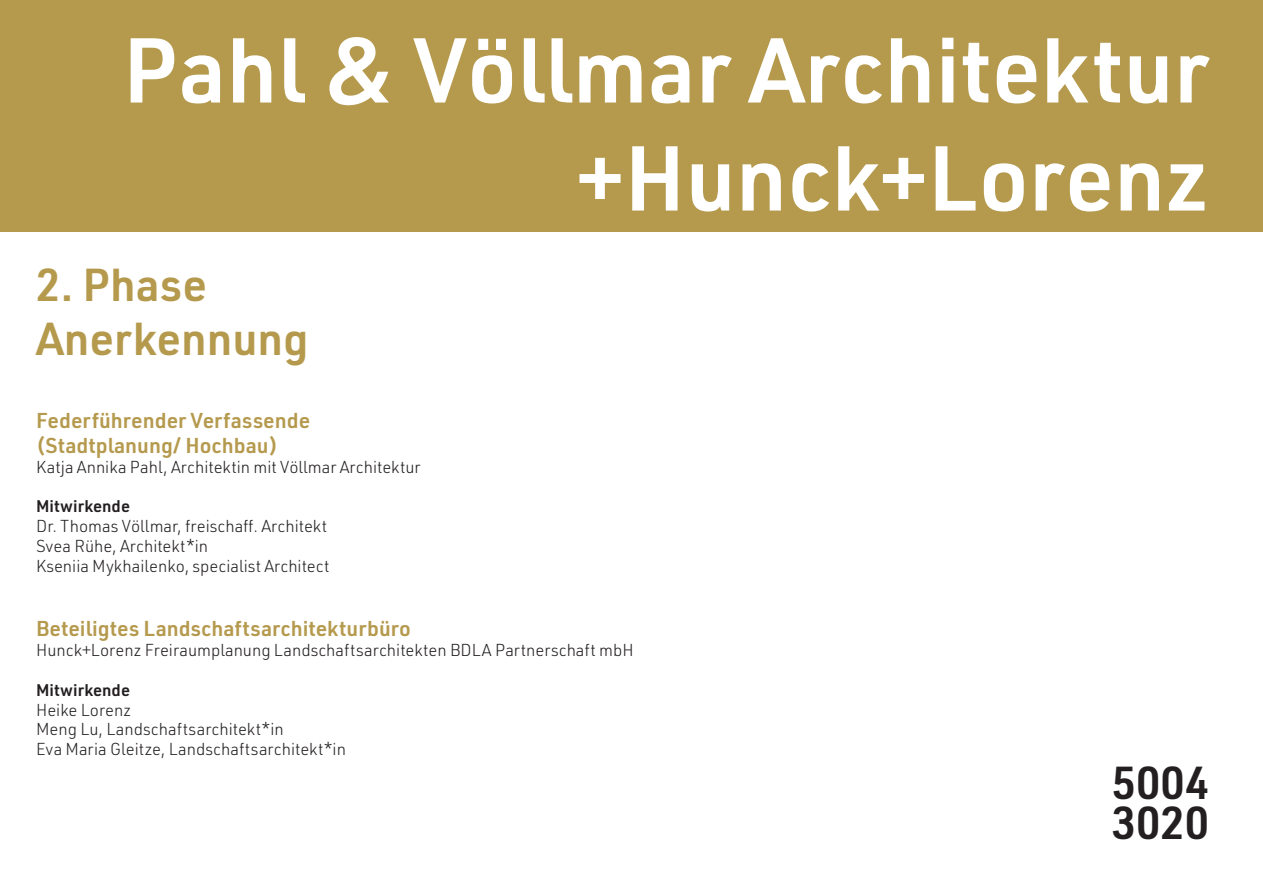
<style>
.page{position:relative;width:1263px;height:893px;background:#fff}
.page>*{position:absolute;margin:0;border:0;box-sizing:border-box;transform-origin:0 0}
.t1{font:600 90px/108px "URWDIN";color:#fff;text-align:right}
.t2{font:600 45px/54px "URWDIN";color:#b59a4e}
.t3{font:600 45px "URWDIN";color:#231f20}
.t4{font:600 21px/25.2px "URWDIN";color:#b59a4e}
.t5{font:300 16.5px/19.8px "URWDIN";color:#231f20}
.t6{font:600 16.5px "URWDIN";color:#231f20}
</style>
<div class="page">
<div style="left:0;top:0;width:1263px;height:232px;background:#b59a4e"></div>
<h1 class="t1" style="left:123px;top:13px;width:1088px">Pahl &amp; Völlmar Architektur +Hunck+Lorenz</h1>
<h2 class="t2" style="left:36px;top:256px;width:274px">2. Phase<br>Anerkennung</h2>
<p class="t4" style="left:36px;top:407px;width:276px">Federführender Verfassende (Stadtplanung/ Hochbau)</p>
<p class="t5" style="left:36px;top:456px;width:386px">Katja Annika Pahl, Architektin mit Völlmar Architektur</p>
<p class="t6" style="left:36px;top:495px;width:95px">Mitwirkende</p>
<p class="t5" style="left:36px;top:516px;width:295px">Dr. Thomas Völlmar, freischaff. Architekt<br>Svea Rühe, Architekt*in<br>Kseniia Mykhailenko, specialist Architect</p>
<p class="t4" style="left:36px;top:615px;width:376px">Beteiligtes Landschaftsarchitekturbüro</p>
<p class="t5" style="left:36px;top:640px;width:599px">Hunck+Lorenz Freiraumplanung Landschaftsarchitekten BDLA Partnerschaft mbH</p>
<p class="t6" style="left:36px;top:679px;width:95px">Mitwirkende</p>
<p class="t5" style="left:36px;top:699px;width:311px">Heike Lorenz<br>Meng Lu, Landschaftsarchitekt*in<br>Eva Maria Gleitze, Landschaftsarchitekt*in</p>
<h2 class="t3" style="left:1112px;top:753px;width:99px">5004</h2>
<h2 class="t3" style="left:1112px;top:792px;width:99px">3020</h2>
</div>
